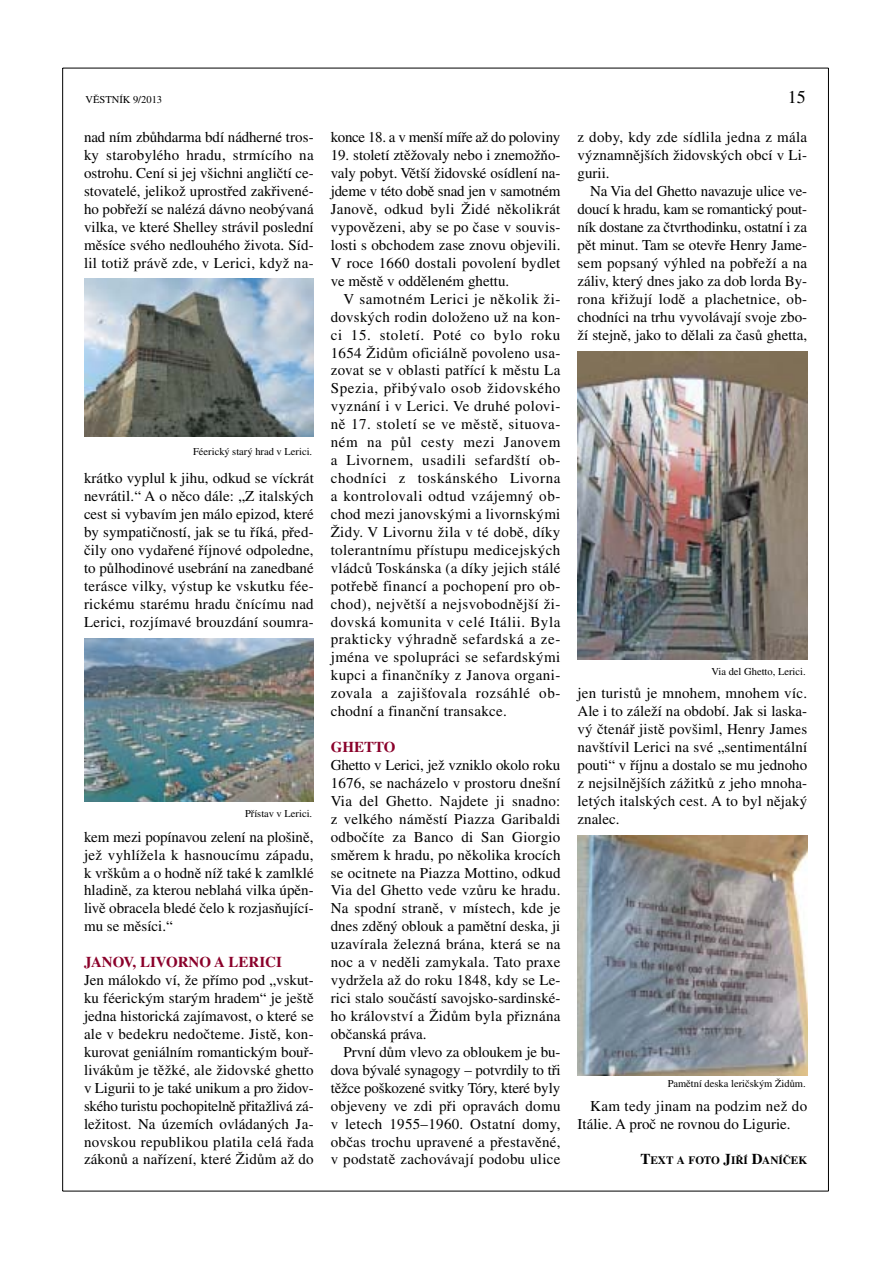
<style>
.page{position:relative;width:893px;height:1262px;background:#fff}
.page>*{position:absolute;margin:0;border:0;box-sizing:border-box;transform-origin:0 0}
.t1{font:18px "Times CE";color:#000}
.t2{font:15px/17.9px "Times CE";letter-spacing:.01em;color:#000;text-align:justify}
.t3{font:15px "Times CE";letter-spacing:-.02em;color:#000}
.t4{font:700 15px "Times CE";color:#8a002a}
.t5{font:700 11.25px "Times CE";color:#000}
.t6{font:10.5px "Times CE";color:#000}
.s1{font-size:15px}
</style>
<div class="page">
<hr style="left:62px;top:68px;width:1px;height:1123px;background:#000">
<hr style="left:63px;top:1190px;width:765px;height:1px;background:#000">
<hr style="left:828px;top:68px;width:1px;height:1123px;background:#000">
<hr style="left:63px;top:68px;width:765px;height:1px;background:#000">
<img style="left:84px;top:278px;width:230px;height:158px">
<img style="left:84px;top:638px;width:230px;height:163px">
<img style="left:577px;top:352px;width:230px;height:307px">
<img style="left:577px;top:835px;width:230px;height:240px">
<p class="t6" style="left:85px;top:96px;width:78px">VĚSTNÍK 9/2013</p>
<p class="t1" style="left:787px;top:91px;width:19px">15</p>
<p class="t2" style="left:84px;top:130px;width:231px">nad ním zbůhdarma bdí nádherné tros&shy;ky starobylého hradu, strmícího na ostrohu. Cení si jej všichni angličtí ce&shy;stovatelé, jelikož uprostřed zakřivené&shy;ho pobřeží se nalézá dávno neobývaná vilka, ve které Shelley strávil poslední měsíce svého nedlouhého života. Síd&shy;lil totiž právě zde, v Lerici, když na-</p>
<p class="t6" style="left:193px;top:447px;width:121px">Féerický starý hrad v Lerici.</p>
<p class="t2" style="left:84px;top:470px;width:231px">krátko vyplul k jihu, odkud se víckrát nevrátil.“ A o něco dále: „Z italských cest si vybavím jen málo epizod, které by sympatičností, jak se tu říká, před&shy;čily ono vydařené říjnové odpoledne, to půlhodinové usebrání na zanedbané terásce vilky, výstup ke vskutku fée&shy;rickému starému hradu čnícímu nad Lerici, rozjímavé brouzdání soumra-</p>
<p class="t6" style="left:245px;top:809px;width:69px">Přístav v Lerici.</p>
<p class="t2" style="left:84px;top:829px;width:231px">kem mezi popínavou zelení na plošině, jež vyhlížela k hasnoucímu západu, k vrškům a o hodně níž také k zamlklé hladině, za kterou neblahá vilka úpěn&shy;livě obracela bledé čelo k rozjasňující&shy;mu se měsíci.“</p>
<p class="t4" style="left:84px;top:956px;width:199px">JANOV, LIVORNO A LERICI</p>
<p class="t2" style="left:84px;top:972px;width:231px">Jen málokdo ví, že přímo pod „vskut&shy;ku féerickým starým hradem“ je ještě jedna historická zajímavost, o které se ale v bedekru nedočteme. Jistě, kon&shy;kurovat geniálním romantickým bouř&shy;livákům je těžké, ale židovské ghetto v Ligurii to je také unikum a pro židov&shy;ského turistu pochopitelně přitažlivá zá&shy;ležitost. Na územích ovládaných Ja&shy;novskou republikou platila celá řada zákonů a nařízení, které Židům až do</p>
<p class="t3" style="left:331px;top:132px;width:231px">konce 18. a v menší míře až do poloviny</p>
<p class="t2" style="left:331px;top:148px;width:231px">19. století ztěžovaly nebo i znemožňo&shy;valy pobyt. Větší židovské osídlení na&shy;jdeme v této době snad jen v samotném Janově, odkud byli Židé několikrát vypovězeni, aby se po čase v souvis&shy;losti s obchodem zase znovu objevili.<br>V roce 1660 dostali povolení bydlet ve městě v odděleném ghettu.</p>
<p class="t2" style="left:331px;top:291px;width:231px;text-indent:13px">V samotném Lerici je několik ži&shy;dovských rodin doloženo už na kon&shy;ci 15. století. Poté co bylo roku 1654 Židům oficiálně povoleno usa&shy;zovat se v oblasti patřící k městu La Spezia, přibývalo osob židovského vyznání i v Lerici. Ve druhé polovi&shy;ně 17. století se ve městě, situova&shy;ném na půl cesty mezi Janovem a Livornem, usadili sefardští ob&shy;chodníci z toskánského Livorna a kontrolovali odtud vzájemný ob&shy;chod mezi janovskými a livornskými Židy. V Livornu žila v té době, díky tolerantnímu přístupu medicejských vládců Toskánska (a díky jejich stálé potřebě financí a pochopení pro ob&shy;chod), největší a nejsvobodnější ži&shy;dovská komunita v celé Itálii. Byla prakticky výhradně sefardská a ze&shy;jména ve spolupráci se sefardskými kupci a finančníky z Janova organi&shy;zovala a zajišťovala rozsáhlé ob&shy;chodní a finanční transakce.</p>
<p class="t4" style="left:331px;top:741px;width:66px">GHETTO</p>
<p class="t2" style="left:331px;top:757px;width:231px">Ghetto v Lerici, jež vzniklo okolo roku 1676, se nacházelo v prostoru dnešní Via del Ghetto. Najdete ji snadno: z velkého náměstí Piazza Garibaldi odbočíte za Banco di San Giorgio směrem k hradu, po několika krocích se ocitnete na Piazza Mottino, odkud Via del Ghetto vede vzůru ke hradu.<br>Na spodní straně, v místech, kde je dnes zděný oblouk a pamětní deska, ji uzavírala železná brána, která se na noc a v neděli zamykala. Tato praxe vydržela až do roku 1848, kdy se Le&shy;rici stalo součástí savojsko-sardinské&shy;ho království a Židům byla přiznána občanská práva.</p>
<p class="t2" style="left:331px;top:1044px;width:231px;text-indent:13px">První dům vlevo za obloukem je bu&shy;dova bývalé synagogy – potvrdily to tři těžce poškozené svitky Tóry, které byly objeveny ve zdi při opravách domu v letech 1955–1960. Ostatní domy, občas trochu upravené a přestavěné, v podstatě zachovávají podobu ulice</p>
<p class="t2" style="left:577px;top:130px;width:231px">z doby, kdy zde sídlila jedna z mála významnějších židovských obcí v Li&shy;gurii.</p>
<p class="t2" style="left:577px;top:183px;width:231px;text-indent:13px">Na Via del Ghetto navazuje ulice ve&shy;doucí k hradu, kam se romantický pout&shy;ník dostane za čtvrthodinku, ostatní i za pět minut. Tam se otevře Henry Jame&shy;sem popsaný výhled na pobřeží a na záliv, který dnes jako za dob lorda By&shy;rona křižují lodě a plachetnice, ob&shy;chodníci na trhu vyvolávají svoje zbo&shy;ží stejně, jako to dělali za časů ghetta,</p>
<p class="t6" style="left:711px;top:668px;width:96px">Via del Ghetto, Lerici.</p>
<p class="t2" style="left:577px;top:685px;width:231px">jen turistů je mnohem, mnohem víc.<br>Ale i to záleží na období. Jak si laska&shy;vý čtenář jistě povšiml, Henry James navštívil Lerici na své „sentimentální pouti“ v říjnu a dostalo se mu jednoho z nejsilnějších zážitků z jeho mnoha&shy;letých italských cest. A to byl nějaký znalec.</p>
<p class="t6" style="left:667px;top:1079px;width:139px">Pamětní deska leričským Židům.</p>
<p class="t2" style="left:577px;top:1098px;width:231px;text-indent:13px">Kam tedy jinam na podzim než do<br>Itálie. A proč ne rovnou do Ligurie.</p>
<p class="t5" style="left:640px;top:1156px;width:168px"><span class="s1">T</span>EXT A FOTO <span class="s1">J</span>IŘÍ <span class="s1">D</span>ANÍČEK</p>
</div>
